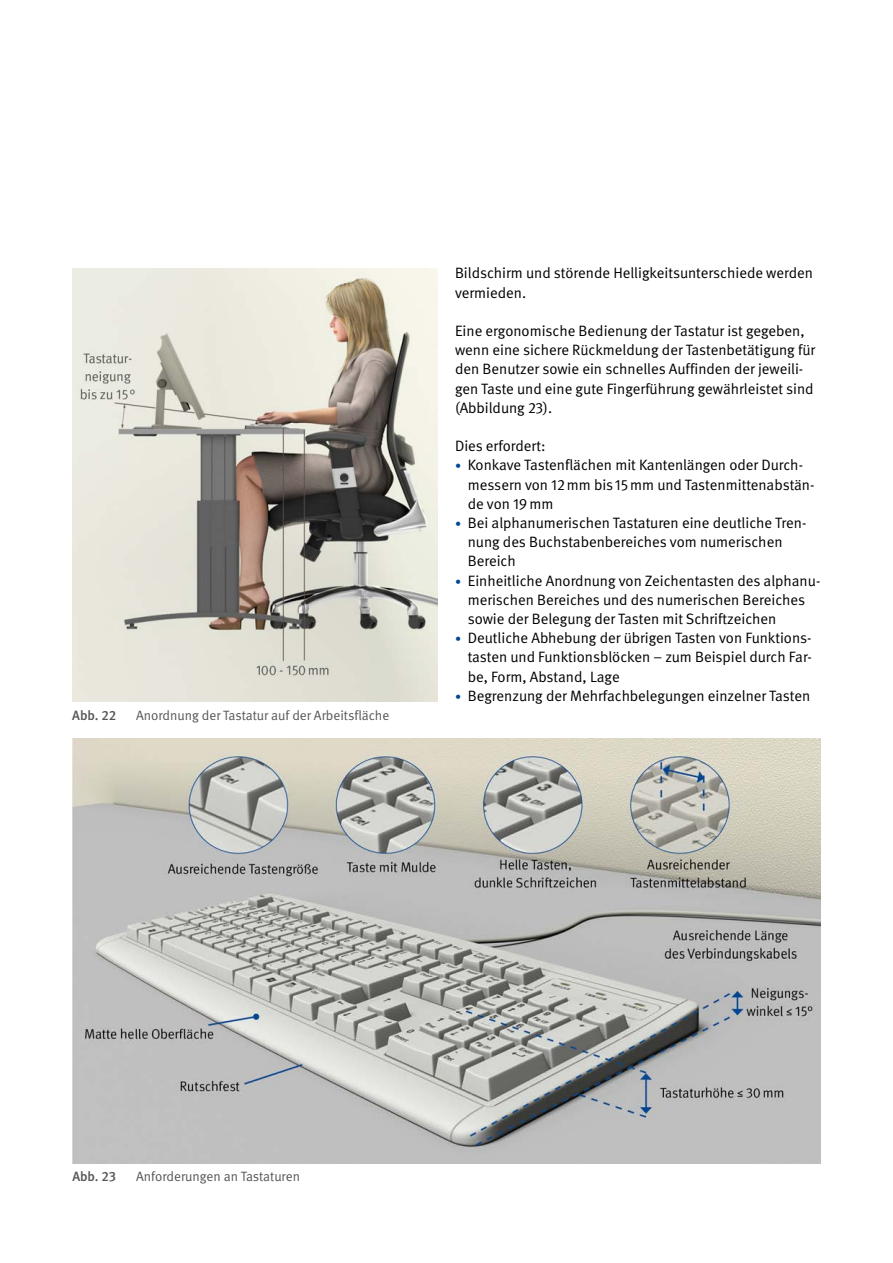
<style>
.page{position:relative;width:893px;height:1263px;background:#fff}
.page>*{position:absolute;margin:0;border:0;box-sizing:border-box;transform-origin:0 0}
.Fließtext_FT{font:15px/19.2px "DGUV Meta";color:#000}
.t1{font:13.5px "DGUV Meta";color:#565655}
.t2{font:500 13.5px "DGUV Meta";letter-spacing:-.005em;color:#565655}
.s1{font-size:12px;color:#004893}
</style>
<div class="page">
<img style="left:73px;top:269px;width:365px;height:433px">
<img style="left:72px;top:739px;width:749px;height:424px">
<p class="t2" style="left:72px;top:707px;width:46px">Abb. 22</p>
<p class="t1" style="left:136px;top:707px;width:255px">Anordnung der Tastatur auf der Arbeitsfläche</p>
<p class="Fließtext_FT" style="left:455px;top:264px;width:360px">Bildschirm und störende Helligkeitsunterschiede werden vermieden.</p>
<p class="Fließtext_FT" style="left:455px;top:322px;width:362px">Eine ergonomische Bedienung der Tastatur ist gegeben, wenn eine sichere Rückmeldung der Tastenbetätigung für den Benutzer sowie ein schnelles Auffinden der jeweili&shy;gen Taste und eine gute Fingerführung gewährleistet sind (Abbildung 23).</p>
<p class="Fließtext_FT" style="left:455px;top:437px;width:92px">Dies erfordert:</p>
<p class="Fließtext_FT" style="left:468px;top:456px;width:348px;text-indent:-13px"><span class="s1">•</span> Konkave Tastenflächen mit Kantenlängen oder Durch&shy;messern von 12mm bis15mm und Tastenmittenabstän&shy;de von 19mm</p>
<p class="Fließtext_FT" style="left:468px;top:514px;width:340px;text-indent:-13px"><span class="s1">•</span> Bei alphanumerischen Tastaturen eine deutliche Tren&shy;nung des Buchstabenbereiches vom numerischen<br>Bereich</p>
<p class="Fließtext_FT" style="left:468px;top:571px;width:354px;text-indent:-13px"><span class="s1">•</span> Einheitliche Anordnung von Zeichentasten des alphanu&shy;merischen Bereiches und des numerischen Bereiches sowie der Belegung der Tasten mit Schriftzeichen</p>
<p class="Fließtext_FT" style="left:468px;top:629px;width:346px;text-align:justify;text-indent:-13px"><span class="s1">•</span> Deutliche Abhebung der übrigen Tasten von Funktions&shy;tasten und Funktionsblöcken – zum Beispiel durch Far&shy;be, Form, Abstand, Lage</p>
<p class="Fließtext_FT" style="left:455px;top:686px;width:357px"><span class="s1">•</span> Begrenzung der Mehrfachbelegungen einzelner Tasten</p>
<p class="t2" style="left:72px;top:1168px;width:45px">Abb. 23</p>
<p class="t1" style="left:136px;top:1168px;width:165px">Anforderungen an Tastaturen</p>
</div>
